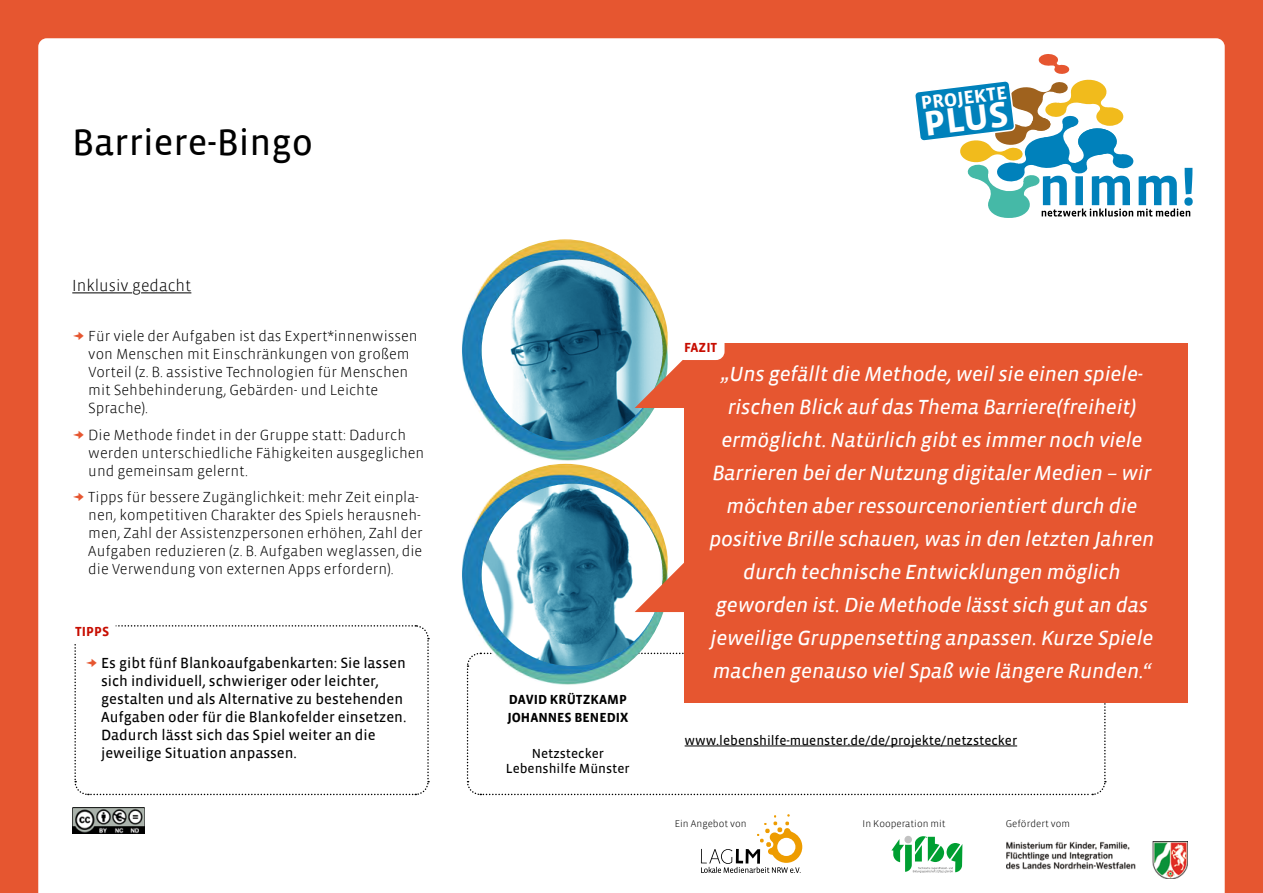
<style>
.page{position:relative;width:1263px;height:893px;background:#e65630}
.page>*{position:absolute;margin:0;border:0;box-sizing:border-box;transform-origin:0 0}
.t1{font:37.5px "Vista Sans Reg";color:#000}
.t2{font:700 36px "Vista Sans";color:#fff}
.t3{font:italic 21px/33px "Vista Sans Reg";letter-spacing:-.01em;color:#fff;text-align:center}
.t4{font:700 18.9px "Vista Sans";color:#fff}
.t5{font:300 16.5px "Vista Sans";color:#000}
.t6{font:300 15px/18px "Vista Sans";color:#000}
.t7{font:15px/18px "Vista Sans Reg";color:#000}
.t8{font:13.5px/15px "Vista Sans Reg";color:#000;text-align:center}
.t9{font:700 13.5px/18px "Vista Sans";color:#000}
.t10{font:700 13.5px "Vista Sans";color:#c70d01}
.t11{font:300 10.05px "Vista Sans";color:#000}
</style>
<div class="page">
<div style="left:38px;top:38px;width:1187px;height:855px;background:#fff"></div>
<div style="left:443px;top:363px;width:745px;height:270px;background:#fff;border-radius:13px"></div>
<div style="left:443px;top:175px;width:745px;height:270px;background:#fff;border-radius:13px"></div>
<div style="left:466px;top:652px;width:640px;height:144px;background:#fff"></div>
<div style="left:684px;top:343px;width:504px;height:359px;background:#e65630"></div>
<img style="left:461px;top:464px;width:208px;height:222px">
<img style="left:462px;top:239px;width:206px;height:222px">
<div style="left:67px;top:608px;width:49px;height:36px;background:#fff;border-radius:9px"></div>
<div style="left:995px;top:833px;width:202px;height:50px;background:#fff"></div>
<img style="left:1006px;top:841px;width:181px;height:37px">
<svg style="left:891px;top:836px;width:71px;height:37px;background:#99d6ac"></svg>
<svg style="left:701px;top:814px;width:101px;height:59px;background:#eae1cf"></svg>
<hr style="left:685px;top:746px;width:332px;height:1px;background:#000">
<svg style="left:914px;top:53px;width:279px;height:167px"></svg>
<hr style="left:72px;top:292px;width:60px;height:1px;background:#000">
<hr style="left:141px;top:292px;width:50px;height:1px;background:#000">
<img style="left:482px;top:484px;width:181px;height:182px">
<img style="left:482px;top:259px;width:181px;height:183px">
<svg style="left:482px;top:484px;width:181px;height:182px"></svg>
<svg style="left:482px;top:259px;width:181px;height:183px"></svg>
<svg style="left:635px;top:555px;width:49px;height:57px"></svg>
<svg style="left:635px;top:351px;width:49px;height:57px;background:#c19a8b"></svg>
<div style="left:676px;top:324px;width:48px;height:36px;background:#fff;border-radius:9px"></div>
<img style="left:72px;top:808px;width:73px;height:25px">
<svg style="left:74px;top:332px;width:10px;height:8px"></svg>
<svg style="left:74px;top:431px;width:10px;height:8px"></svg>
<svg style="left:74px;top:493px;width:10px;height:8px"></svg>
<div style="left:74px;top:624px;width:356px;height:172px;background:#fff"></div>
<h1 class="t1" style="left:72px;top:124px;width:242px">Barriere-Bingo</h1>
<p class="t5" style="left:72px;top:277px;width:121px">Inklusiv gedacht</p>
<p class="t6" style="left:88px;top:328px;width:331px">Für viele der Aufgaben ist das Expert*innenwissen von Menschen mit Einschränkungen von großem Vorteil (z. B. assistive Technologien für Menschen mit Sehbehinderung, Gebärden- und Leichte Sprache).</p>
<p class="t6" style="left:88px;top:426px;width:337px">Die Methode findet in der Gruppe statt: Dadurch werden unterschiedliche Fähigkeiten ausgeglichen und gemeinsam gelernt.</p>
<p class="t6" style="left:88px;top:489px;width:336px">Tipps für bessere Zugänglichkeit: mehr Zeit einpla&shy;nen, kompetitiven Charakter des Spiels herausneh&shy;men, Zahl der Assistenzpersonen erhöhen, Zahl der Aufgaben reduzieren (z. B. Aufgaben weglassen, die die Verwendung von externen Apps erfordern).</p>
<p class="t10" style="left:75px;top:625px;width:36px">TIPPS</p>
<p class="t7" style="left:101px;top:654px;width:307px">Es gibt fünf Blankoaufgabenkarten: Sie lassen sich individuell, schwieriger oder leichter, gestalten und als Alternative zu bestehenden Aufgaben oder für die Blankofelder einsetzen.<br>Dadurch lässt sich das Spiel weiter an die jeweilige Situation anpassen.</p>
<p class="t4" style="left:920px;top:94px;width:88px;rotate:-7deg">PROJEKTE</p>
<h2 class="t2" style="left:922px;top:105px;width:86px;rotate:-7deg">PLUS</h2>
<p class="t9" style="left:507px;top:691px;width:123px">DAVID KRÜTZKAMP<br>JOHANNES BENEDIX</p>
<p class="t8" style="left:506px;top:747px;width:125px">Netzstecker<br>Lebenshilfe Münster</p>
<p class="t10" style="left:684px;top:341px;width:35px">FAZIT</p>
<p class="t3" style="left:709px;top:358px;width:447px">„Uns gefällt die Methode, weil sie einen spiele&shy;rischen Blick auf das Thema Barriere(freiheit) ermöglicht. Natürlich gibt es immer noch viele Barrieren bei der Nutzung digitaler Medien – wir möchten aber ressourcenorientiert durch die positive Brille schauen, was in den letzten Jahren durch technische Entwicklungen möglich geworden ist. Die Methode lässt sich gut an das jeweilige Gruppensetting anpassen. Kurze Spiele machen genauso viel Spaß wie längere Runden.“</p>
<p class="t8" style="left:685px;top:733px;width:334px">www.lebenshilfe-muenster.de/de/projekte/netzstecker</p>
<p class="t11" style="left:675px;top:819px;width:73px">Ein Angebot von</p>
<p class="t11" style="left:862px;top:819px;width:85px">In Kooperation mit</p>
<p class="t11" style="left:1006px;top:819px;width:66px">Gefördert vom</p>
</div>
